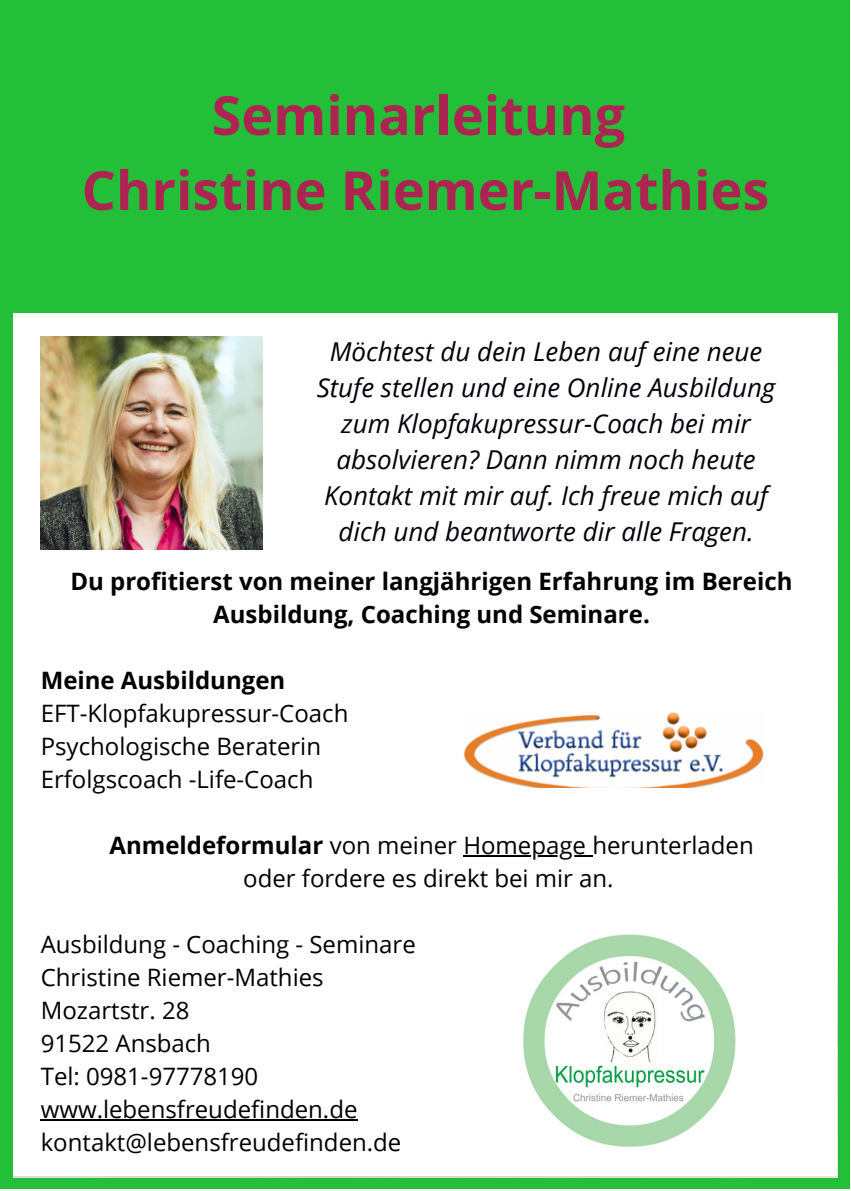
<style>
.page{position:relative;width:851px;height:1191px;background:#fff}
.page>*{position:absolute;margin:0;border:0;box-sizing:border-box;transform-origin:0 0}
.t1{font:700 54px/75px "Open Sans";color:#ad2453;text-align:center}
.t2{font:italic 26px/36px "Open Sans";color:#000009;text-align:center}
.t3{font:24px/33px "Open Sans";color:#000}
.t4{font:700 24px/33px "Open Sans";color:#000;text-align:center}
.s1{font-weight:700}
</style>
<div class="page">
<div style="left:0;top:298px;width:849px;height:891px;background:#24bf38"></div>
<div style="left:14px;top:312px;width:822px;height:864px;background:#fff"></div>
<div style="left:0;top:0;width:849px;height:312px;background:#24bf38"></div>
<img style="left:41px;top:337px;width:222px;height:213px">
<img style="left:464px;top:712px;width:300px;height:75px">
<hr style="left:463px;top:855px;width:122px;height:2px;background:#000">
<svg style="left:585px;top:855px;width:7px;height:2px"></svg>
<hr style="left:41px;top:1119px;width:316px;height:2px;background:#000">
<img style="left:523px;top:934px;width:212px;height:213px">
<h1 class="t1" style="left:81px;top:77px;width:688px">Seminarleitung<br>Christine Riemer-Mathies</h1>
<p class="t2" style="left:316px;top:333px;width:460px">Möchtest du dein Leben auf eine neue Stufe stellen und eine Online Ausbildung zum Klopfakupressur-Coach bei mir absolvieren? Dann nimm noch heute Kontakt mit mir auf. Ich freue mich auf dich und beantworte dir alle Fragen.</p>
<p class="t4" style="left:70px;top:564px;width:723px">Du profitierst von meiner langjährigen Erfahrung im Bereich<br>Ausbildung, Coaching und Seminare.</p>
<p class="t4" style="left:41px;top:663px;width:246px">Meine Ausbildungen</p>
<p class="t3" style="left:41px;top:696px;width:309px">EFT-Klopfakupressur-Coach<br>Psychologische Beraterin<br>Erfolgscoach -Life-Coach</p>
<p class="t3" style="left:109px;top:828px;width:645px;text-align:center"><span class="s1">Anmeldeformular</span> von meiner Homepage herunterladen oder fordere es direkt bei mir an.</p>
<p class="t3" style="left:41px;top:927px;width:376px">Ausbildung - Coaching - Seminare<br>Christine Riemer-Mathies<br>Mozartstr. 28<br>91522 Ansbach<br>Tel: 0981-97778190 www.lebensfreudefinden.de kontakt@lebensfreudefinden.de</p>
</div>
